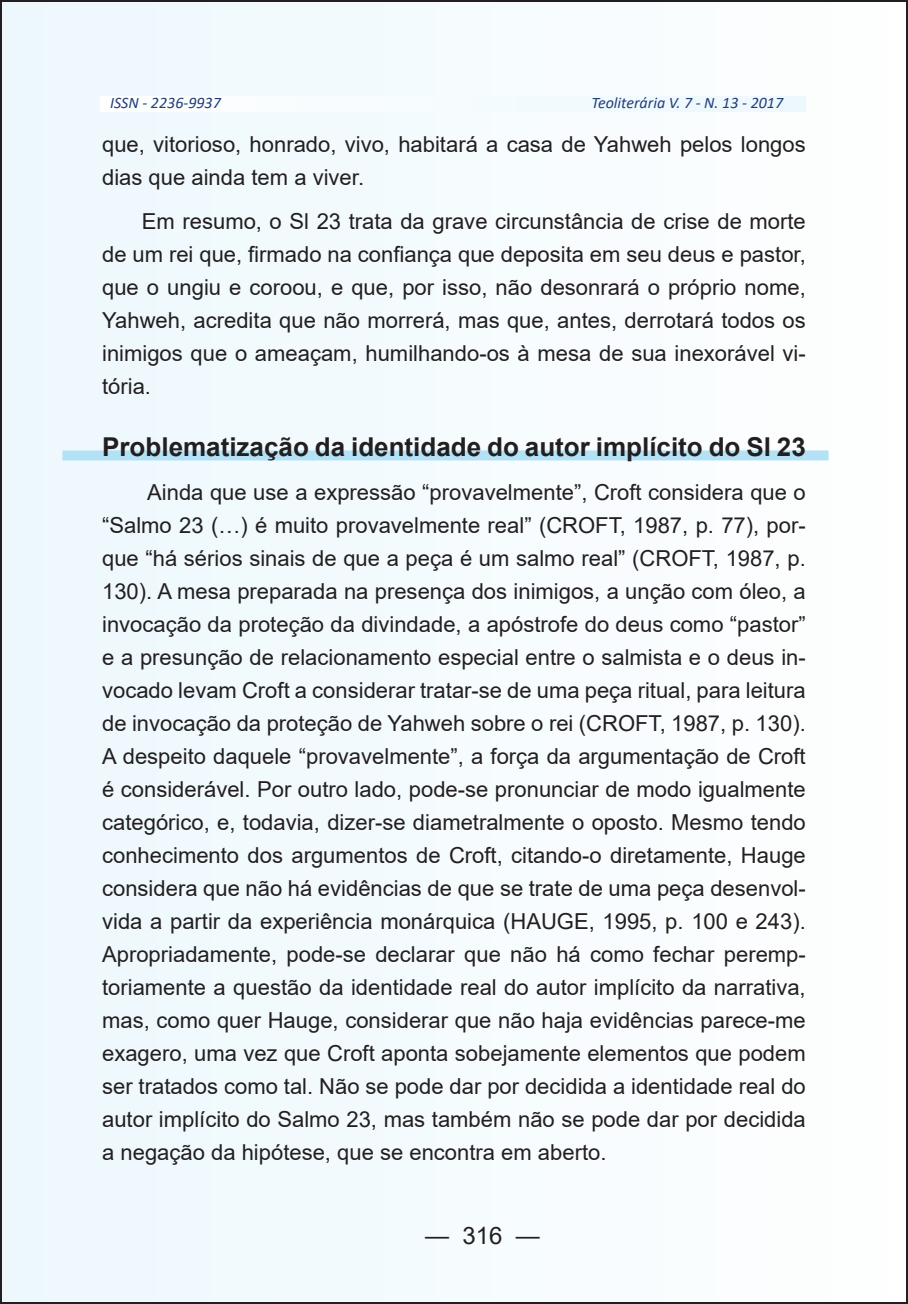
<style>
.page{position:relative;width:908px;height:1304px;background:#fff}
.page>*{position:absolute;margin:0;border:0;box-sizing:border-box;transform-origin:0 0}
.t1{font:700 26px "Arial";color:#231f20}
.t2{font:24px "Arial";color:#231f20}
.t3{font:22px/33px "Arial";color:#231f20;text-align:justify}
.t4{font:italic 16px "Calibri";color:#213e7d}
</style>
<div class="page">
<div style="left:1px;top:1px;width:905px;height:1302px;background:#f6fbfe"></div>
<div style="left:62px;top:450px;width:766px;height:10px;background:#b3e2f6"></div>
<p class="t4" style="left:110px;top:92px;width:112px">ISSN - 2236-9937</p>
<p class="t4" style="left:591px;top:92px;width:193px">Teoliterária V. 7 - N. 13 - 2017</p>
<p class="t3" style="left:102px;top:128px;width:704px">que, vitorioso, honrado, vivo, habitará a casa de Yahweh pelos longos dias que ainda tem a viver.</p>
<p class="t3" style="left:102px;top:205px;width:705px;text-indent:40px">Em resumo, o Sl 23 trata da grave circunstância de crise de morte de um rei que, firmado na confiança que deposita em seu deus e pastor, que o ungiu e coroou, e que, por isso, não desonrará o próprio nome, Yahweh, acredita que não morrerá, mas que, antes, derrotará todos os inimigos que o ameaçam, humilhando-os à mesa de sua inexorável vi&shy;tória.</p>
<p class="t1" style="left:102px;top:429px;width:704px">Problematização da identidade do autor implícito do Sl 23</p>
<p class="t3" style="left:102px;top:476px;width:705px;text-indent:45px">Ainda que use a expressão “provavelmente”, Croft considera que o “Salmo 23 (…) é muito provavelmente real” (CROFT, 1987, p. 77), por&shy;que “há sérios sinais de que a peça é um salmo real” (CROFT, 1987, p.<br>130). A mesa preparada na presença dos inimigos, a unção com óleo, a invocação da proteção da divindade, a apóstrofe do deus como “pastor” e a presunção de relacionamento especial entre o salmista e o deus in&shy;vocado levam Croft a considerar tratar-se de uma peça ritual, para leitura de invocação da proteção de Yahweh sobre o rei (CROFT, 1987, p. 130).<br>A despeito daquele “provavelmente”, a força da argumentação de Croft é considerável. Por outro lado, pode-se pronunciar de modo igualmente categórico, e, todavia, dizer-se diametralmente o oposto. Mesmo tendo conhecimento dos argumentos de Croft, citando-o diretamente, Hauge considera que não há evidências de que se trate de uma peça desenvol&shy;vida a partir da experiência monárquica (HAUGE, 1995, p. 100 e 243).<br>Apropriadamente, pode-se declarar que não há como fechar peremp&shy;toriamente a questão da identidade real do autor implícito da narrativa, mas, como quer Hauge, considerar que não haja evidências parece-me exagero, uma vez que Croft aponta sobejamente elementos que podem ser tratados como tal. Não se pode dar por decidida a identidade real do autor implícito do Salmo 23, mas também não se pode dar por decidida a negação da hipótese, que se encontra em aberto.</p>
<p class="t2" style="left:425px;top:1218px;width:116px">— 316 —</p>
</div>
